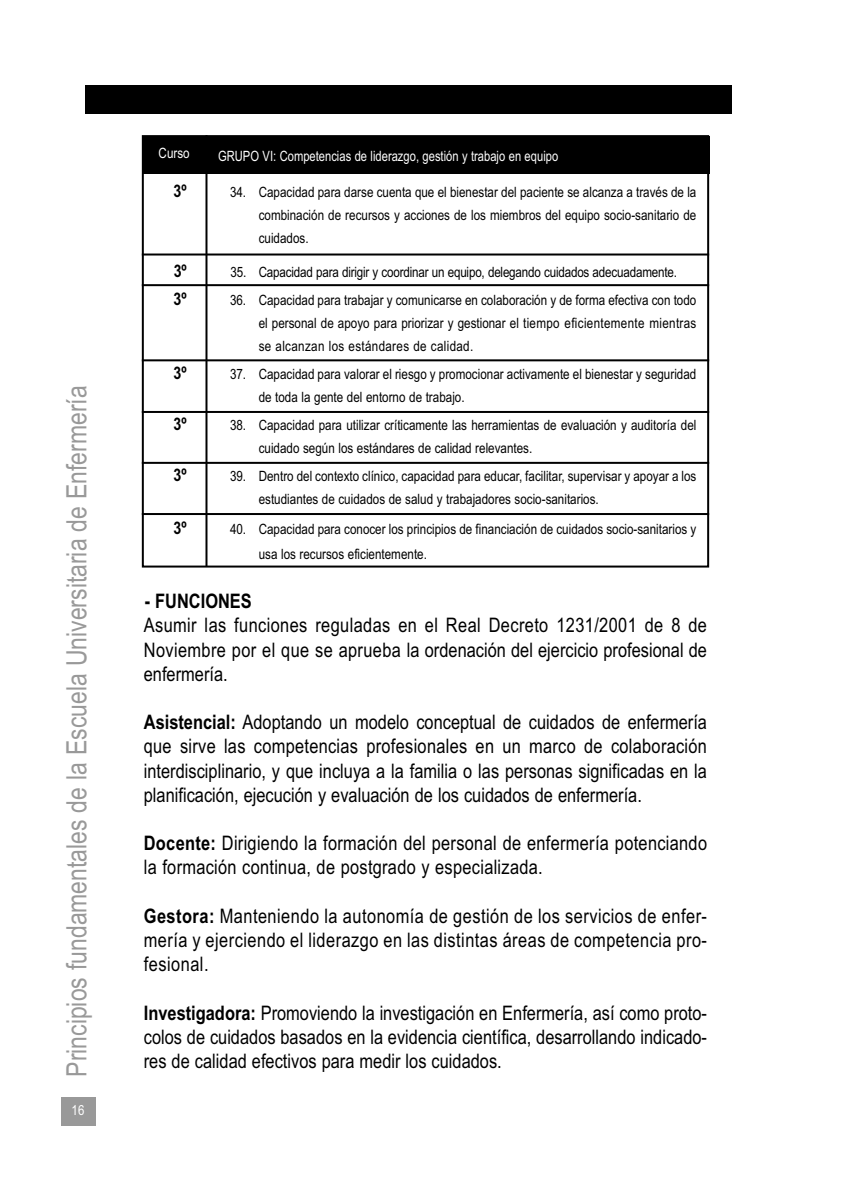
<style>
.page{position:relative;width:851px;height:1191px;background:#fff}
.page>*{position:absolute;margin:0;border:0;box-sizing:border-box;transform-origin:0 0}
.t1{font:28px "Arial Narrow";color:#999}
.t2{font:20px/24.2px "Arial Narrow";letter-spacing:.015em;color:#000;text-align:justify}
.t3{font:700 20px "Arial Narrow";color:#000}
.t4{font:700 17.4px "Arial Narrow";color:#000}
.t5{font:14.2px/22.8px "Arial Narrow";color:#000}
.t6{font:14.2px "Arial Narrow";color:#fff;scale:.96 1}
.t7{font:14.2px "Arial Narrow";color:#fff}
.t8{font:14px "Arial Narrow";color:#fff}
.s1{font-weight:700}
</style>
<div class="page">
<div style="left:85px;top:85px;width:646px;height:28px;background:#000"></div>
<div style="left:61px;top:1097px;width:34px;height:28px;background:#999"></div>
<hr style="left:205px;top:135px;width:2px;height:432px;background:#000">
<div style="left:142px;top:136px;width:567px;height:38px;background:#000"></div>
<hr style="left:142px;top:253px;width:567px;height:2px;background:#000">
<hr style="left:142px;top:284px;width:567px;height:2px;background:#000">
<hr style="left:142px;top:411px;width:567px;height:2px;background:#000">
<hr style="left:142px;top:359px;width:567px;height:2px;background:#000">
<hr style="left:142px;top:462px;width:567px;height:2px;background:#000">
<hr style="left:142px;top:513px;width:567px;height:2px;background:#000">
<h1 class="t1" style="left:66px;top:1076px;width:693px;rotate:-90deg">Principios fundamentales de la Escuela Universitaria de Enfermería</h1>
<p class="t8" style="left:72px;top:1104px;width:14px">16</p>
<p class="t7" style="left:158px;top:148px;width:33px">Curso</p>
<p class="t6" style="left:218px;top:151px;width:356px">GRUPO VI: Competencias de liderazgo, gestión y trabajo en equipo</p>
<p class="t4" style="left:173px;top:185px;width:15px">3º</p>
<p class="t5" style="left:259px;top:182px;width:439px;text-align:justify;text-indent:-29px">34. Capacidad para darse cuenta que el bienestar del paciente se alcanza a través de la combinación de recursos y acciones de los miembros del equipo socio-sanitario de cuidados.</p>
<p class="t4" style="left:174px;top:264px;width:14px">3º</p>
<p class="t5" style="left:230px;top:262px;width:448px">35. Capacidad para dirigir y coordinar un equipo, delegando cuidados adecuadamente.</p>
<p class="t4" style="left:173px;top:293px;width:15px">3º</p>
<p class="t5" style="left:259px;top:290px;width:439px;text-align:justify;text-indent:-29px">36. Capacidad para trabajar y comunicarse en colaboración y de forma efectiva con todo el personal de apoyo para priorizar y gestionar el tiempo eficientemente mientras se alcanzan los estándares de calidad.</p>
<p class="t4" style="left:173px;top:366px;width:15px">3º</p>
<p class="t5" style="left:259px;top:364px;width:439px;text-indent:-29px">37. Capacidad para valorar el riesgo y promocionar activamente el bienestar y seguridad de toda la gente del entorno de trabajo.</p>
<p class="t4" style="left:173px;top:418px;width:15px">3º</p>
<p class="t5" style="left:259px;top:415px;width:439px;text-indent:-29px">38. Capacidad para utilizar críticamente las herramientas de evaluación y auditoría del cuidado según los estándares de calidad relevantes.</p>
<p class="t4" style="left:173px;top:469px;width:15px">3º</p>
<p class="t5" style="left:259px;top:466px;width:439px;text-indent:-29px">39. Dentro del contexto clínico, capacidad para educar, facilitar, supervisar y apoyar a los estudiantes de cuidados de salud y trabajadores socio-sanitarios.</p>
<p class="t4" style="left:173px;top:522px;width:15px">3º</p>
<p class="t5" style="left:259px;top:518px;width:439px;line-height:24.6px;text-indent:-29px">40. Capacidad para conocer los principios de financiación de cuidados socio-sanitarios y usa los recursos eficientemente.</p>
<h2 class="t3" style="left:145px;top:594px;width:109px">- FUNCIONES</h2>
<h2 class="t2" style="left:144px;top:615px;width:564px">Asumir las funciones reguladas en el Real Decreto 1231/2001 de 8 de Noviembre por el que se aprueba la ordenación del ejercicio profesional de enfermería.</h2>
<p class="t2" style="left:144px;top:712px;width:564px"><span class="s1">Asistencial:</span> Adoptando un modelo conceptual de cuidados de enfermería que sirve las competencias profesionales en un marco de colaboración interdisciplinario, y que incluya a la familia o las personas significadas en la planificación, ejecución y evaluación de los cuidados de enfermería.</p>
<h2 class="t2" style="left:144px;top:833px;width:564px"><span class="s1">Docente:</span> Dirigiendo la formación del personal de enfermería potenciando la formación continua, de postgrado y especializada.</h2>
<h2 class="t2" style="left:144px;top:905px;width:564px"><span class="s1">Gestora:</span> Manteniendo la autonomía de gestión de los servicios de enfer&shy;mería y ejerciendo el liderazgo en las distintas áreas de competencia pro&shy;fesional.</h2>
<h2 class="t2" style="left:144px;top:1002px;width:564px"><span class="s1">Investigadora:</span> Promoviendo la investigación en Enfermería, así como proto&shy;colos de cuidados basados en la evidencia científica, desarrollando indicado&shy;res de calidad efectivos para medir los cuidados.</h2>
</div>
